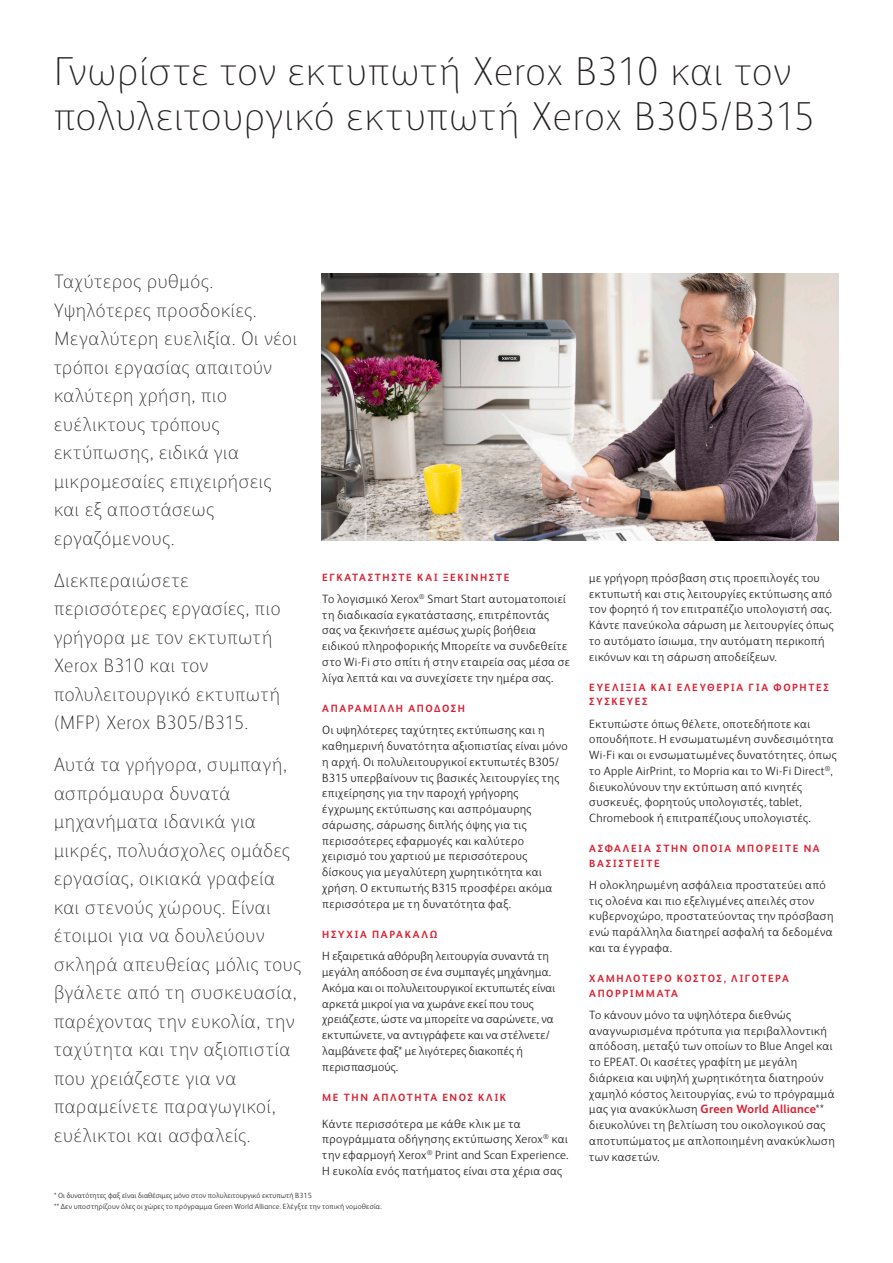
<style>
.page{position:relative;width:893px;height:1263px;background:#fff}
.page>*{position:absolute;margin:0;border:0;box-sizing:border-box;transform-origin:0 0}
.Header_Inside_Spread{font:100 40.5px/45px "Xerox Sans";letter-spacing:.03em;color:#231f20}
.Intro{font:100 19.5px/28.5px "Xerox Sans";letter-spacing:.035em;color:#231f20}
.Body_Text{font:300 12px/15.8px "Xerox Sans";letter-spacing:.03em;color:#231f20}
.Body_Subhead{font:700 10.5px/14.2px "Xerox Sans";letter-spacing:.155em;color:#db1e30}
.Body_Text-2{font:700 10.5px "Xerox Sans";letter-spacing:.145em;color:#db1e30}
.Legal{font:300 7.5px "Xerox Sans";letter-spacing:.015em;color:#231f20}
.s1{font-weight:700;color:#db1e30}
</style>
<div class="page">
<img style="left:322px;top:273px;width:517px;height:268px">
<p class="Header_Inside_Spread" style="left:54px;top:47px;width:762px">Γνωρίστε τον εκτυπωτή Xerox B310 και τον πολυλειτουργικό εκτυπωτή Xerox B305/B315</p>
<p class="Intro" style="left:54px;top:266px;width:245px">Ταχύτερος ρυθμός.<br>Υψηλότερες προσδοκίες.<br>Μεγαλύτερη ευελιξία. Οι νέοι τρόποι εργασίας απαιτούν καλύτερη χρήση, πιο ευέλικτους τρόπους εκτύπωσης, ειδικά για μικρομεσαίες επιχειρήσεις και εξ αποστάσεως εργαζόμενους.</p>
<p class="Intro" style="left:54px;top:565px;width:228px">Διεκπεραιώσετε περισσότερες εργασίες, πιο γρήγορα με τον εκτυπωτή<br>Xerox B310 και τον πολυλειτουργικό εκτυπωτή (MFP) Xerox B305/B315.</p>
<p class="Intro" style="left:54px;top:749px;width:249px">Αυτά τα γρήγορα, συμπαγή, ασπρόμαυρα δυνατά μηχανήματα ιδανικά για μικρές, πολυάσχολες ομάδες εργασίας, οικιακά γραφεία και στενούς χώρους. Είναι έτοιμοι για να δουλεύουν σκληρά απευθείας μόλις τους βγάλετε από τη συσκευασία, παρέχοντας την ευκολία, την ταχύτητα και την αξιοπιστία που χρειάζεστε για να παραμείνετε παραγωγικοί, ευέλικτοι και ασφαλείς.</p>
<p class="Body_Subhead" style="left:322px;top:569px;width:189px">ΕΓΚΑΤΑΣΤΗΣΤΕ ΚΑΙ ΞΕΚΙΝΗΣΤΕ</p>
<p class="Body_Text" style="left:322px;top:590px;width:249px">Το λογισμικό Xerox<sup>®</sup> Smart Start αυτοματοποιεί τη διαδικασία εγκατάστασης, επιτρέποντάς σας να ξεκινήσετε αμέσως χωρίς βοήθεια ειδικού πληροφορικής Μπορείτε να συνδεθείτε στο Wi-Fi στο σπίτι ή στην εταιρεία σας μέσα σε λίγα λεπτά και να συνεχίσετε την ημέρα σας.</p>
<p class="Body_Subhead" style="left:322px;top:701px;width:144px">ΑΠΑΡΑΜΙΛΛΗ ΑΠΟΔΟΣΗ</p>
<p class="Body_Text" style="left:322px;top:722px;width:247px">Οι υψηλότερες ταχύτητες εκτύπωσης και η καθημερινή δυνατότητα αξιοπιστίας είναι μόνο η αρχή. Οι πολυλειτουργικοί εκτυπωτές B305/ B315 υπερβαίνουν τις βασικές λειτουργίες της επιχείρησης για την παροχή γρήγορης έγχρωμης εκτύπωσης και ασπρόμαυρης σάρωσης, σάρωσης διπλής όψης για τις περισσότερες εφαρμογές και καλύτερο χειρισμό του χαρτιού με περισσότερους δίσκους για μεγαλύτερη χωρητικότητα και χρήση. Ο εκτυπωτής B315 προσφέρει ακόμα περισσότερα με τη δυνατότητα φαξ.</p>
<p class="Body_Subhead" style="left:322px;top:927px;width:117px">ΗΣΥΧΙΑ ΠΑΡΑΚΑΛΩ</p>
<p class="Body_Text" style="left:322px;top:948px;width:235px">Η εξαιρετικά αθόρυβη λειτουργία συναντά τη μεγάλη απόδοση σε ένα συμπαγές μηχάνημα.<br>Ακόμα και οι πολυλειτουργικοί εκτυπωτές είναι αρκετά μικροί για να χωράνε εκεί που τους χρειάζεστε, ώστε να μπορείτε να σαρώνετε, να εκτυπώνετε, να αντιγράφετε και να στέλνετε/ λαμβάνετε φαξ* με λιγότερες διακοπές ή περισπασμούς.</p>
<p class="Body_Text-2" style="left:322px;top:1090px;width:185px">ΜΕ ΤΗΝ ΑΠΛΟΤΗΤΑ ΕΝΟΣ ΚΛΙΚ</p>
<p class="Body_Text" style="left:322px;top:1115px;width:248px">Κάντε περισσότερα με κάθε κλικ με τα προγράμματα οδήγησης εκτύπωσης Xerox<sup>®</sup> και την εφαρμογή Xerox<sup>®</sup> Print and Scan Experience.<br>Η ευκολία ενός πατήματος είναι στα χέρια σας</p>
<p class="Legal" style="left:54px;top:1191px;width:259px">* Οι δυνατότητες φαξ είναι διαθέσιμες μόνο στον πολυλειτουργικό εκτυπωτή B315</p>
<p class="Legal" style="left:54px;top:1201px;width:329px">** Δεν υποστηρίζουν όλες οι χώρες το πρόγραμμα Green World Alliance. Ελέγξτε την τοπική νομοθεσία.</p>
<p class="Body_Text" style="left:589px;top:569px;width:246px">με γρήγορη πρόσβαση στις προεπιλογές του εκτυπωτή και στις λειτουργίες εκτύπωσης από τον φορητό ή τον επιτραπέζιο υπολογιστή σας.<br>Κάντε πανεύκολα σάρωση με λειτουργίες όπως το αυτόματο ίσιωμα, την αυτόματη περικοπή εικόνων και τη σάρωση αποδείξεων.</p>
<p class="Body_Subhead" style="left:589px;top:680px;width:241px">ΕΥΕΛΙΞΙΑ ΚΑΙ ΕΛΕΥΘΕΡΙΑ ΓΙΑ ΦΟΡΗΤΕΣ<br>ΣΥΣΚΕΥΕΣ</p>
<p class="Body_Text" style="left:589px;top:715px;width:249px">Εκτυπώστε όπως θέλετε, οποτεδήποτε και οπουδήποτε. Η ενσωματωμένη συνδεσιμότητα Wi-Fi και οι ενσωματωμένες δυνατότητες, όπως το Apple AirPrint, το Mopria και το Wi-Fi Direct<sup>®</sup>, διευκολύνουν την εκτύπωση από κινητές συσκευές, φορητούς υπολογιστές, tablet, Chromebook ή επιτραπέζιους υπολογιστές.</p>
<p class="Body_Subhead" style="left:589px;top:841px;width:232px">ΑΣΦΑΛΕΙΑ ΣΤΗΝ ΟΠΟΙΑ ΜΠΟΡΕΙΤΕ ΝΑ<br>ΒΑΣΙΣΤΕΙΤΕ</p>
<p class="Body_Text" style="left:589px;top:876px;width:246px">Η ολοκληρωμένη ασφάλεια προστατεύει από τις ολοένα και πιο εξελιγμένες απειλές στον κυβερνοχώρο, προστατεύοντας την πρόσβαση ενώ παράλληλα διατηρεί ασφαλή τα δεδομένα και τα έγγραφα.</p>
<p class="Body_Subhead" style="left:589px;top:971px;width:201px">ΧΑΜΗΛΟΤΕΡΟ ΚΟΣΤΟΣ, ΛΙΓΟΤΕΡΑ<br>ΑΠΟΡΡΙΜΜΑΤΑ</p>
<p class="Body_Text" style="left:589px;top:1006px;width:247px">Το κάνουν μόνο τα υψηλότερα διεθνώς αναγνωρισμένα πρότυπα για περιβαλλοντική απόδοση, μεταξύ των οποίων το Blue Angel και το EPEAT. Οι κασέτες γραφίτη με μεγάλη διάρκεια και υψηλή χωρητικότητα διατηρούν χαμηλό κόστος λειτουργίας, ενώ το πρόγραμμά μας για ανακύκλωση <span class="s1">Green World Alliance</span>** διευκολύνει τη βελτίωση του οικολογικού σας αποτυπώματος με απλοποιημένη ανακύκλωση των κασετών.</p>
</div>
